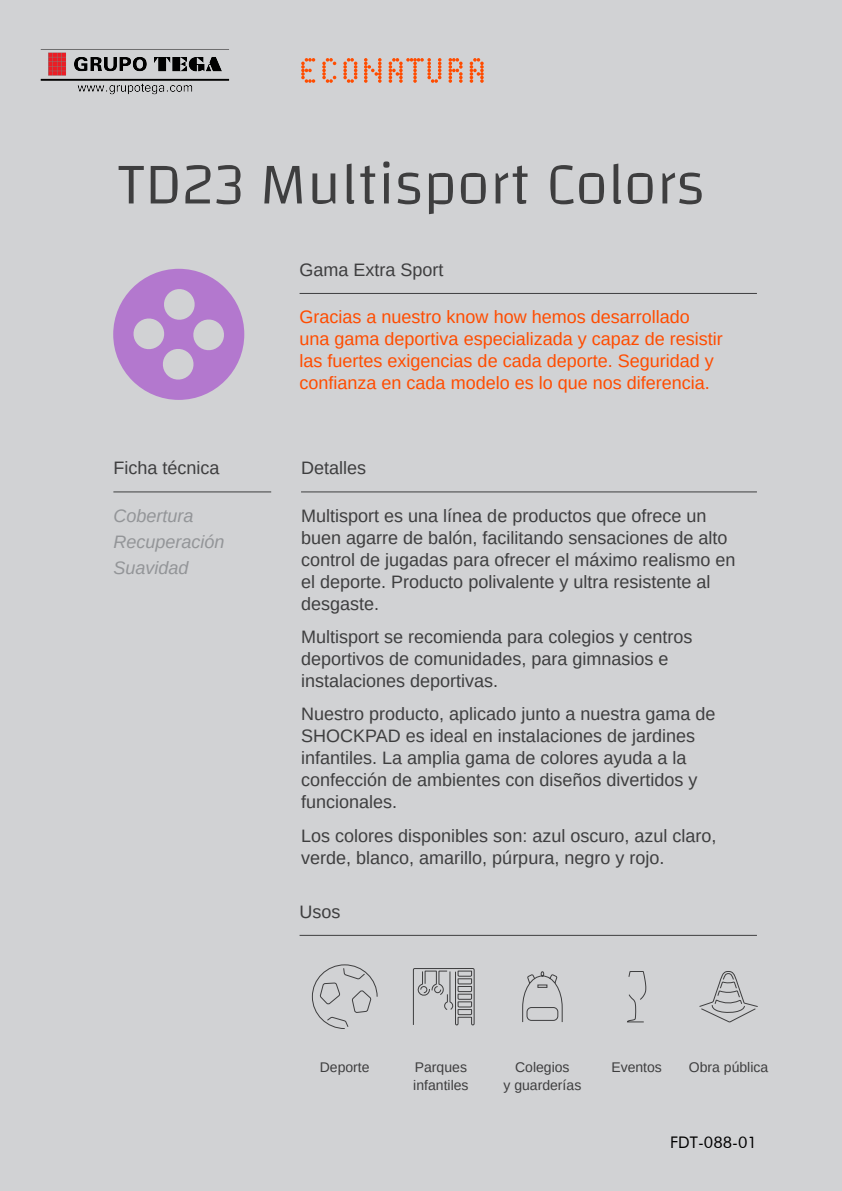
<style>
.page{position:relative;width:842px;height:1191px;background:#d1d2d4}
.page>*{position:absolute;margin:0;border:0;box-sizing:border-box;transform-origin:0 0}
.t1{font:300 60px "Changa";color:#3e3e3f}
.t2{font:18px/22px "Arimo";color:#3e3e3f}
.t3{font:18px/22px "Arimo";color:#ff4c00}
.t4{font:italic 18px "Arimo";color:#939598}
.t5{font:16px "Futura BT";color:#000}
.t6{font:14px/18px "Arimo";color:#3e3e3f}
</style>
<div class="page">
<svg style="left:113px;top:269px;width:131px;height:131px"></svg>
<hr style="left:300px;top:293px;width:457px;height:1px;background:#3e3e3f">
<hr style="left:113px;top:491px;width:158px;height:1px;background:#3e3e3f">
<hr style="left:301px;top:491px;width:456px;height:1px;background:#3e3e3f">
<hr style="left:300px;top:935px;width:457px;height:1px;background:#3e3e3f">
<svg style="left:312px;top:964px;width:66px;height:65px"></svg>
<svg style="left:413px;top:968px;width:62px;height:58px"></svg>
<svg style="left:522px;top:971px;width:41px;height:51px"></svg>
<svg style="left:627px;top:971px;width:20px;height:52px"></svg>
<svg style="left:699px;top:971px;width:59px;height:52px"></svg>
<svg style="left:470px;top:58px;width:14px;height:25px"></svg>
<svg style="left:448px;top:58px;width:15px;height:25px"></svg>
<svg style="left:364px;top:58px;width:18px;height:25px"></svg>
<svg style="left:322px;top:58px;width:14px;height:25px"></svg>
<svg style="left:343px;top:58px;width:14px;height:25px"></svg>
<svg style="left:389px;top:58px;width:52px;height:25px"></svg>
<svg style="left:301px;top:58px;width:14px;height:25px"></svg>
<img style="left:40px;top:49px;width:190px;height:46px">
<p class="t1" style="left:118px;top:148px;width:588px">TD23 Multisport Colors</p>
<p class="t2" style="left:300px;top:259px;width:146px">Gama Extra Sport</p>
<p class="t3" style="left:300px;top:306px;width:425px">Gracias a nuestro know how hemos desarrollado una gama deportiva especializada y capaz de resistir las fuertes exigencias de cada deporte. Seguridad y confianza en cada modelo es lo que nos diferencia.</p>
<p class="t2" style="left:113px;top:457px;width:108px">Ficha técnica</p>
<p class="t2" style="left:301px;top:457px;width:67px">Detalles</p>
<p class="t2" style="left:301px;top:504px;width:436px">Multisport es una línea de productos que ofrece un buen agarre de balón, facilitando sensaciones de alto control de jugadas para ofrecer el máximo realismo en el deporte. Producto polivalente y ultra resistente al desgaste.</p>
<p class="t2" style="left:301px;top:626px;width:393px">Multisport se recomienda para colegios y centros deportivos de comunidades, para gimnasios e instalaciones deportivas.</p>
<p class="t2" style="left:301px;top:703px;width:416px">Nuestro producto, aplicado junto a nuestra gama de SHOCKPAD es ideal en instalaciones de jardines infantiles. La amplia gama de colores ayuda a la confección de ambientes con diseños divertidos y funcionales.</p>
<p class="t2" style="left:301px;top:824px;width:417px">Los colores disponibles son: azul oscuro, azul claro, verde, blanco, amarillo, púrpura, negro y rojo.</p>
<p class="t2" style="left:300px;top:901px;width:43px">Usos</p>
<p class="t4" style="left:113px;top:503px;width:82px">Cobertura</p>
<p class="t4" style="left:113px;top:529px;width:113px">Recuperación</p>
<p class="t4" style="left:113px;top:555px;width:77px">Suavidad</p>
<p class="t6" style="left:320px;top:1058px;width:51px">Deporte</p>
<p class="t6" style="left:611px;top:1058px;width:52px">Eventos</p>
<p class="t6" style="left:689px;top:1058px;width:81px">Obra pública</p>
<p class="t6" style="left:413px;top:1058px;width:57px">Parques infantiles</p>
<p class="t6" style="left:515px;top:1058px;width:56px">Colegios</p>
<p class="t6" style="left:503px;top:1076px;width:79px">y guarderías</p>
<p class="t5" style="left:670px;top:1132px;width:88px">FDT-088-01</p>
</div>
